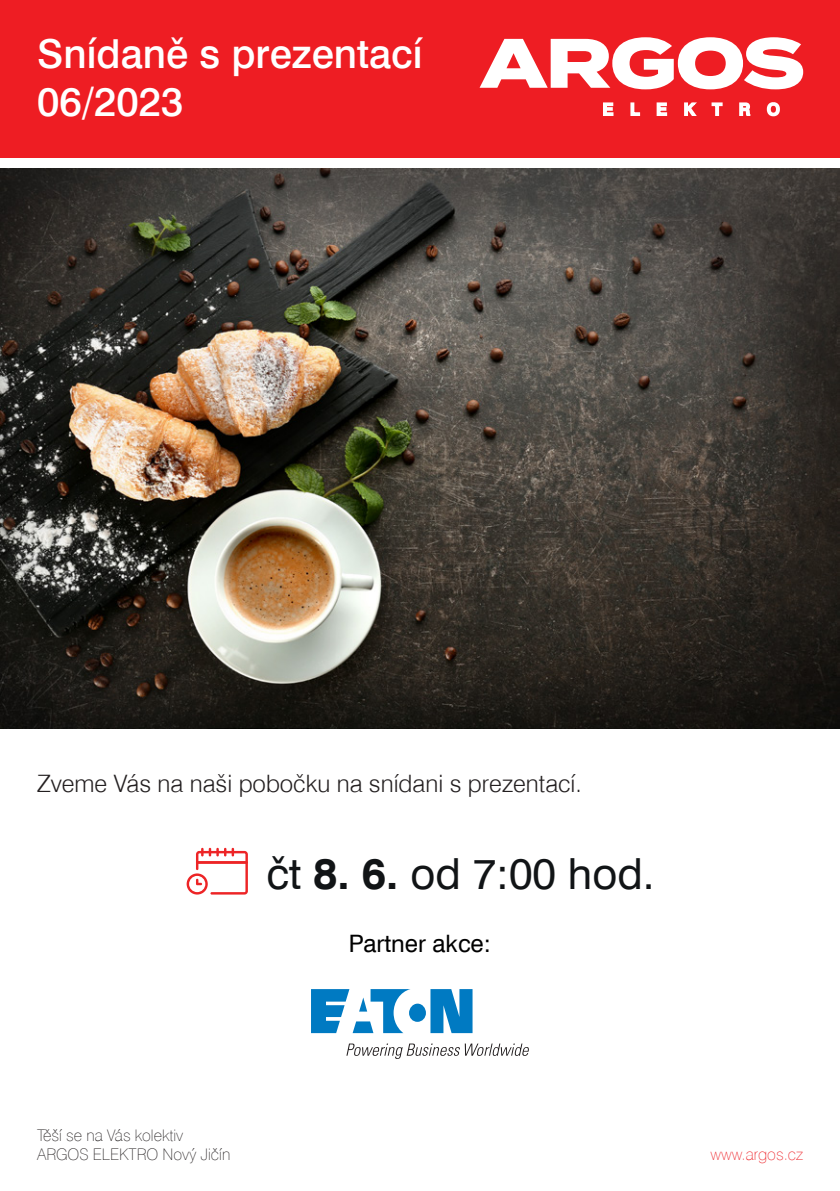
<style>
.page{position:relative;width:840px;height:1191px;background:#fff}
.page>*{position:absolute;margin:0;border:0;box-sizing:border-box;transform-origin:0 0}
.t1{font:42.8px "Swiss 721 TL";color:#111416}
.t2{font:500 40px/48px "Swiss 721 TL";color:#fff}
.t3{font:300 24px "Swiss 721 TL";color:#231f20}
.t4{font:24px "Swiss 721 TL";color:#000001}
.t5{font:100 16px/19.2px "Swiss 721 TL";color:#231f20}
.t6{font:100 16px "Swiss 721 TL";color:#ee1d23}
.s1{font-weight:700}
</style>
<div class="page">
<div style="left:0;top:0;width:839px;height:157px;background:#ee1d23"></div>
<svg style="left:479px;top:37px;width:323px;height:52px"></svg>
<svg style="left:603px;top:102px;width:11px;height:14px"></svg>
<svg style="left:630px;top:102px;width:10px;height:14px"></svg>
<svg style="left:656px;top:102px;width:11px;height:14px"></svg>
<svg style="left:684px;top:102px;width:13px;height:14px"></svg>
<svg style="left:711px;top:102px;width:12px;height:14px"></svg>
<svg style="left:739px;top:102px;width:12px;height:14px"></svg>
<svg style="left:766px;top:102px;width:14px;height:15px"></svg>
<svg style="left:186px;top:848px;width:62px;height:46px"></svg>
<img style="left:0;top:169px;width:839px;height:559px">
<svg style="left:311px;top:989px;width:161px;height:44px"></svg>
<svg style="left:346px;top:1043px;width:183px;height:16px"></svg>
<h2 class="t2" style="left:37px;top:28px;width:386px">Snídaně s prezentací<br>06/2023</h2>
<p class="t3" style="left:37px;top:768px;width:546px">Zveme Vás na naši pobočku na snídani s prezentací.</p>
<h1 class="t1" style="left:266px;top:847px;width:389px">čt <span class="s1">8. 6.</span> od 7:00 hod.</h1>
<p class="t4" style="left:349px;top:928px;width:143px">Partner akce:</p>
<p class="t5" style="left:37px;top:1124px;width:195px">Těší se na Vás kolektiv<br>ARGOS ELEKTRO Nový Jičín</p>
<p class="t6" style="left:710px;top:1144px;width:94px">www.argos.cz</p>
</div>
